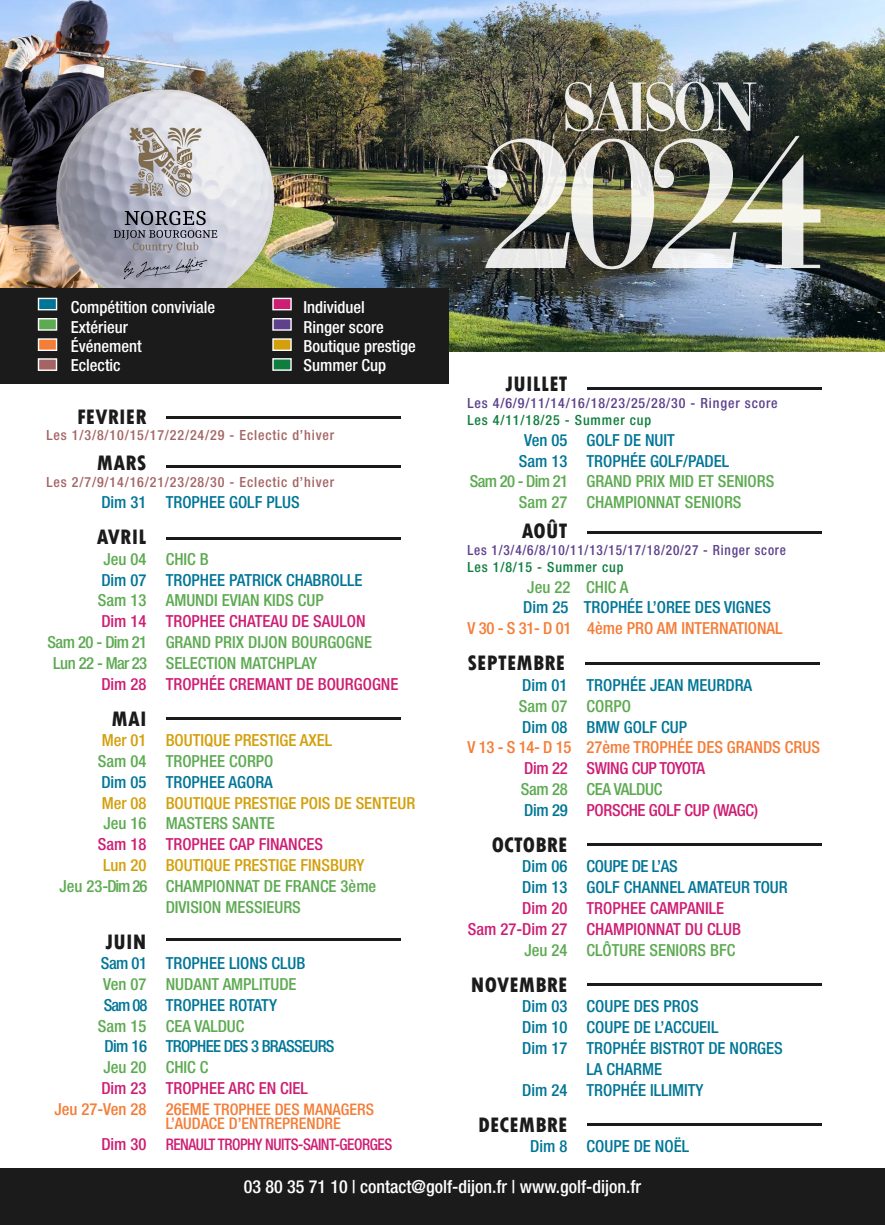
<style>
.page{position:relative;width:885px;height:1225px;background:#fff}
.page>*{position:absolute;margin:0;border:0;box-sizing:border-box;transform-origin:0 0}
.t1{font:193.2px "Vogue";color:#fff;scale:1.12 1}
.t2{font:71.8px "Vogue";letter-spacing:-.07em;color:#fff}
.t3{font:800 condensed 22px "Tw Cen";letter-spacing:.01em;color:#1b1b1b}
.t4{font:500 condensed 18px "Helvetica Neue";color:#fff}
.t5{font:500 condensed 16.6px "Helvetica Neue";color:#007697}
.t6{font:500 condensed 16.6px/20.8px "Helvetica Neue";color:#5daa52}
.t7{font:500 condensed 16.6px "Helvetica Neue";color:#ce1e73}
.t8{font:500 condensed 16.6px "Helvetica Neue";color:#fff}
.t9{font:500 condensed 16.6px "Helvetica Neue";color:#d39f0b}
.t10{font:500 condensed 16.6px "Helvetica Neue";color:#f47d38}
.t11{font:500 condensed 16.6px "Helvetica Neue";letter-spacing:-.02em;color:#ce1e73}
.t12{font:500 condensed 16.6px "Helvetica Neue";letter-spacing:-.04em;color:#007697}
.t13{font:500 condensed 16.6px "Helvetica Neue";letter-spacing:-.02em;color:#007697}
.t14{font:500 condensed 16.6px "Helvetica Neue";letter-spacing:-.02em;color:#5daa52}
.t15{font:500 condensed 16px "Helvetica Neue";color:#f47d38}
.t16{font:500 condensed 16px "Helvetica Neue";letter-spacing:-.03em;color:#ce1e73;scale:.95 1}
.t17{font:500 condensed 14px "Helvetica Neue";letter-spacing:.06em;color:#a56464}
.t18{font:500 condensed 14px "Helvetica Neue";letter-spacing:.06em;color:#5d418c;scale:.95 1}
.t19{font:500 condensed 14px "Helvetica Neue";letter-spacing:.06em;color:#5d418c}
.t20{font:500 condensed 14px "Helvetica Neue";letter-spacing:.06em;color:#0e7e3e}
.s1{font-size:16.6px}
.s2{color:#007697}
</style>
<div class="page">
<div style="left:0;top:1168px;width:884px;height:57px;background:#1b1b1b"></div>
<img style="left:274px;top:0;width:610px;height:351px">
<img style="left:0;top:0;width:274px;height:288px">
<img style="left:44px;top:70px;width:265px;height:218px">
<div style="left:0;top:288px;width:448px;height:96px;background:#1b1b1b"></div>
<div style="left:272px;top:298px;width:20px;height:12px;background:#ce1e73;border:1px solid #fff"></div>
<div style="left:38px;top:318px;width:19px;height:13px;background:#5daa52;border:1px solid #fff"></div>
<div style="left:38px;top:338px;width:19px;height:13px;background:#f47d38;border:1px solid #fff"></div>
<div style="left:272px;top:318px;width:20px;height:13px;background:#5d418c;border:1px solid #fff"></div>
<div style="left:272px;top:338px;width:20px;height:13px;background:#d39f0b;border:1px solid #fff"></div>
<div style="left:38px;top:298px;width:19px;height:12px;background:#007697;border:1px solid #fff"></div>
<hr style="left:166px;top:537px;width:235px;height:3px;background:#1b1b1b">
<hr style="left:166px;top:717px;width:235px;height:3px;background:#1b1b1b">
<hr style="left:166px;top:938px;width:235px;height:3px;background:#1b1b1b">
<hr style="left:587px;top:386px;width:234px;height:3px;background:#1b1b1b">
<hr style="left:587px;top:530px;width:234px;height:3px;background:#1b1b1b">
<hr style="left:585px;top:662px;width:234px;height:3px;background:#1b1b1b">
<hr style="left:587px;top:843px;width:234px;height:3px;background:#1b1b1b">
<hr style="left:587px;top:983px;width:234px;height:2px;background:#1b1b1b">
<hr style="left:587px;top:1122px;width:234px;height:3px;background:#1b1b1b">
<hr style="left:166px;top:465px;width:235px;height:2px;background:#1b1b1b">
<hr style="left:166px;top:416px;width:235px;height:3px;background:#1b1b1b">
<div style="left:38px;top:358px;width:19px;height:13px;background:#a56464;border:1px solid #fff"></div>
<div style="left:272px;top:358px;width:20px;height:13px;background:#0e7e3e;border:1px solid #fff"></div>
<svg style="left:129px;top:127px;width:73px;height:71px;background:#b8b1ae"></svg>
<svg style="left:114px;top:211px;width:103px;height:68px;background:#9a9ca9"></svg>
<h2 class="t2" style="left:561px;top:81px;width:197px">SAISON</h2>
<p class="t8" style="left:71px;top:297px;width:146px">Compétition conviviale</p>
<p class="t8" style="left:71px;top:317px;width:59px">Extérieur</p>
<p class="t8" style="left:71px;top:336px;width:73px">Événement</p>
<p class="t8" style="left:71px;top:356px;width:51px">Eclectic</p>
<p class="t8" style="left:303px;top:297px;width:63px">Individuel</p>
<p class="t8" style="left:303px;top:317px;width:82px">Ringer score</p>
<p class="t8" style="left:303px;top:336px;width:114px">Boutique prestige</p>
<p class="t8" style="left:303px;top:356px;width:84px">Summer Cup</p>
<p class="t3" style="left:77px;top:403px;width:71px">FEVRIER</p>
<p class="t17" style="left:46px;top:427px;width:289px">Les 1/3/8/10/15/17/22/24/29 - Eclectic d’hiver</p>
<p class="t3" style="left:97px;top:450px;width:51px">MARS</p>
<p class="t17" style="left:46px;top:474px;width:289px">Les 2/7/9/14/16/21/23/28/30 - Eclectic d’hiver</p>
<p class="t5" style="left:101px;top:492px;width:200px">Dim 31 TROPHEE GOLF PLUS</p>
<p class="t3" style="left:97px;top:524px;width:51px">AVRIL</p>
<p class="t6" style="left:103px;top:548px;width:107px">Jeu 04 CHIC B</p>
<p class="t5" style="left:101px;top:570px;width:262px">Dim 07 TROPHEE PATRICK CHABROLLE</p>
<p class="t6" style="left:98px;top:590px;width:227px">Sam 13 AMUNDI EVIAN KIDS CUP</p>
<p class="t7" style="left:101px;top:611px;width:266px">Dim 14 TROPHEE CHATEAU DE SAULON</p>
<p class="t6" style="left:47px;top:631px;width:326px">Sam 20 - Dim 21 GRAND PRIX DIJON BOURGOGNE</p>
<p class="t6" style="left:53px;top:652px;width:265px">Lun 22 - Mar 23 SELECTION MATCHPLAY</p>
<p class="t7" style="left:101px;top:673px;width:298px">Dim 28 TROPHÉE CREMANT DE BOURGOGNE</p>
<p class="t3" style="left:111px;top:705px;width:37px">MAI</p>
<p class="t9" style="left:102px;top:730px;width:232px">Mer 01 BOUTIQUE PRESTIGE AXEL</p>
<p class="t6" style="left:98px;top:750px;width:177px">Sam 04 TROPHEE CORPO</p>
<p class="t5" style="left:101px;top:772px;width:173px">Dim 05 TROPHEE AGORA</p>
<p class="t9" style="left:102px;top:793px;width:315px">Mer 08 BOUTIQUE PRESTIGE POIS DE SENTEUR</p>
<p class="t6" style="left:103px;top:813px;width:173px">Jeu 16 MASTERS SANTE</p>
<p class="t7" style="left:98px;top:834px;width:226px">Sam 18 TROPHEE CAP FINANCES</p>
<p class="t9" style="left:103px;top:855px;width:263px">Lun 20 BOUTIQUE PRESTIGE FINSBURY</p>
<p class="t6" style="left:166px;top:875px;width:212px;text-indent:-106px">Jeu 23-Dim 26 CHAMPIONNAT DE FRANCE 3ème<br>DIVISION MESSIEURS</p>
<p class="t3" style="left:106px;top:928px;width:42px">JUIN</p>
<p class="t5" style="left:101px;top:953px;width:206px">Sam 01 TROPHEE LIONS CLUB</p>
<p class="t6" style="left:103px;top:973px;width:195px">Ven 07 NUDANT AMPLITUDE</p>
<p class="t5" style="left:104px;top:995px;width:174px">Sam 08 TROPHEE ROTATY</p>
<p class="t6" style="left:98px;top:1015px;width:148px">Sam 15 CEA VALDUC</p>
<p class="t12" style="left:104px;top:1036px;width:232px">Dim 16 TROPHEE DES 3 BRASSEURS</p>
<p class="t6" style="left:103px;top:1056px;width:106px">Jeu 20 CHIC C</p>
<p class="t7" style="left:101px;top:1078px;width:208px">Dim 23 TROPHEE ARC EN CIEL</p>
<p class="t15" style="left:54px;top:1099px;width:321px"><span class="s1">Jeu 27-Ven 28 26EME</span> TROPHEE DES MANAGERS</p>
<p class="t15" style="left:166px;top:1113px;width:177px">L’AUDACE D’ENTREPRENDRE</p>
<p class="t16" style="left:101px;top:1134px;width:308px"><span class="s1">Dim 30</span> RENAULT TROPHY NUITS-SAINT-GEORGES</p>
<h1 class="t1" style="left:479px;top:136px;width:313px">2024</h1>
<p class="t3" style="left:505px;top:371px;width:63px">JUILLET</p>
<p class="t19" style="left:467px;top:395px;width:312px">Les 4/6/9/11/14/16/18/23/25/28/30 - Ringer score</p>
<p class="t20" style="left:467px;top:412px;width:185px">Les 4/11/18/25 - Summer cup</p>
<p class="t5" style="left:524px;top:430px;width:152px">Ven 05 GOLF DE NUIT</p>
<p class="t5" style="left:519px;top:451px;width:212px">Sam 13 TROPHÉE GOLF/PADEL</p>
<p class="t6" style="left:470px;top:471px;width:306px">Sam 20 - Dim 21 GRAND PRIX MID ET SENIORS</p>
<p class="t6" style="left:519px;top:492px;width:224px">Sam 27 CHAMPIONNAT SENIORS</p>
<p class="t3" style="left:522px;top:518px;width:47px">AOÛT</p>
<p class="t18" style="left:467px;top:542px;width:337px">Les 1/3/4/6/8/10/11/13/15/17/18/20/27 - Ringer score</p>
<p class="t20" style="left:467px;top:558px;width:157px">Les 1/8/15 - Summer cup</p>
<p class="t6" style="left:527px;top:576px;width:103px">Jeu 22 CHIC A</p>
<p class="t5" style="left:523px;top:597px;width:249px">Dim 25 TROPHÉE L’OREE DES VIGNES</p>
<p class="t10" style="left:467px;top:618px;width:317px">V 30 - S 31- D 01 4ème PRO AM INTERNATIONAL</p>
<p class="t3" style="left:467px;top:650px;width:99px">SEPTEMBRE</p>
<p class="t5" style="left:522px;top:675px;width:231px">Dim 01 TROPHÉE JEAN MEURDRA</p>
<p class="t6" style="left:519px;top:695px;width:114px">Sam 07 CORPO</p>
<p class="t5" style="left:522px;top:717px;width:166px">Dim 08 BMW GOLF CUP</p>
<p class="t10" style="left:467px;top:737px;width:354px">V 13 - S 14- D 15 27ème TROPHÉE DES GRANDS CRUS</p>
<p class="t11" style="left:524px;top:758px;width:182px">Dim 22 SWING CUP TOYOTA</p>
<p class="t14" style="left:521px;top:779px;width:143px">Sam 28 CEA VALDUC</p>
<p class="t11" style="left:524px;top:800px;width:235px"><span class="s2">Dim 29</span> PORSCHE GOLF CUP (WAGC)</p>
<p class="t3" style="left:491px;top:831px;width:77px">OCTOBRE</p>
<p class="t13" style="left:522px;top:856px;width:157px">Dim 06 COUPE DE L’AS</p>
<p class="t5" style="left:522px;top:877px;width:267px">Dim 13 GOLF CHANNEL AMATEUR TOUR</p>
<p class="t7" style="left:522px;top:898px;width:203px">Dim 20 TROPHEE CAMPANILE</p>
<p class="t7" style="left:468px;top:919px;width:274px">Sam 27-Dim 27 CHAMPIONNAT DU CLUB</p>
<p class="t6" style="left:524px;top:939px;width:212px">Jeu 24 CLÔTURE SENIORS BFC</p>
<p class="t3" style="left:470px;top:971px;width:98px">NOVEMBRE</p>
<p class="t5" style="left:522px;top:996px;width:178px">Dim 03 COUPE DES PROS</p>
<p class="t5" style="left:522px;top:1017px;width:197px">Dim 10 COUPE DE L’ACCUEIL</p>
<p class="t5" style="left:522px;top:1038px;width:262px">Dim 17 TROPHÉE BISTROT DE NORGES</p>
<p class="t5" style="left:586px;top:1059px;width:77px">LA CHARME</p>
<p class="t5" style="left:522px;top:1079px;width:183px">Dim 24 TROPHÉE ILLIMITY</p>
<p class="t3" style="left:478px;top:1111px;width:91px">DECEMBRE</p>
<p class="t5" style="left:530px;top:1136px;width:160px">Dim 8 COUPE DE NOËL</p>
<p class="t4" style="left:244px;top:1176px;width:398px">03 80 35 71 10 | contact@golf-dijon.fr | www.golf-dijon.fr</p>
</div>
